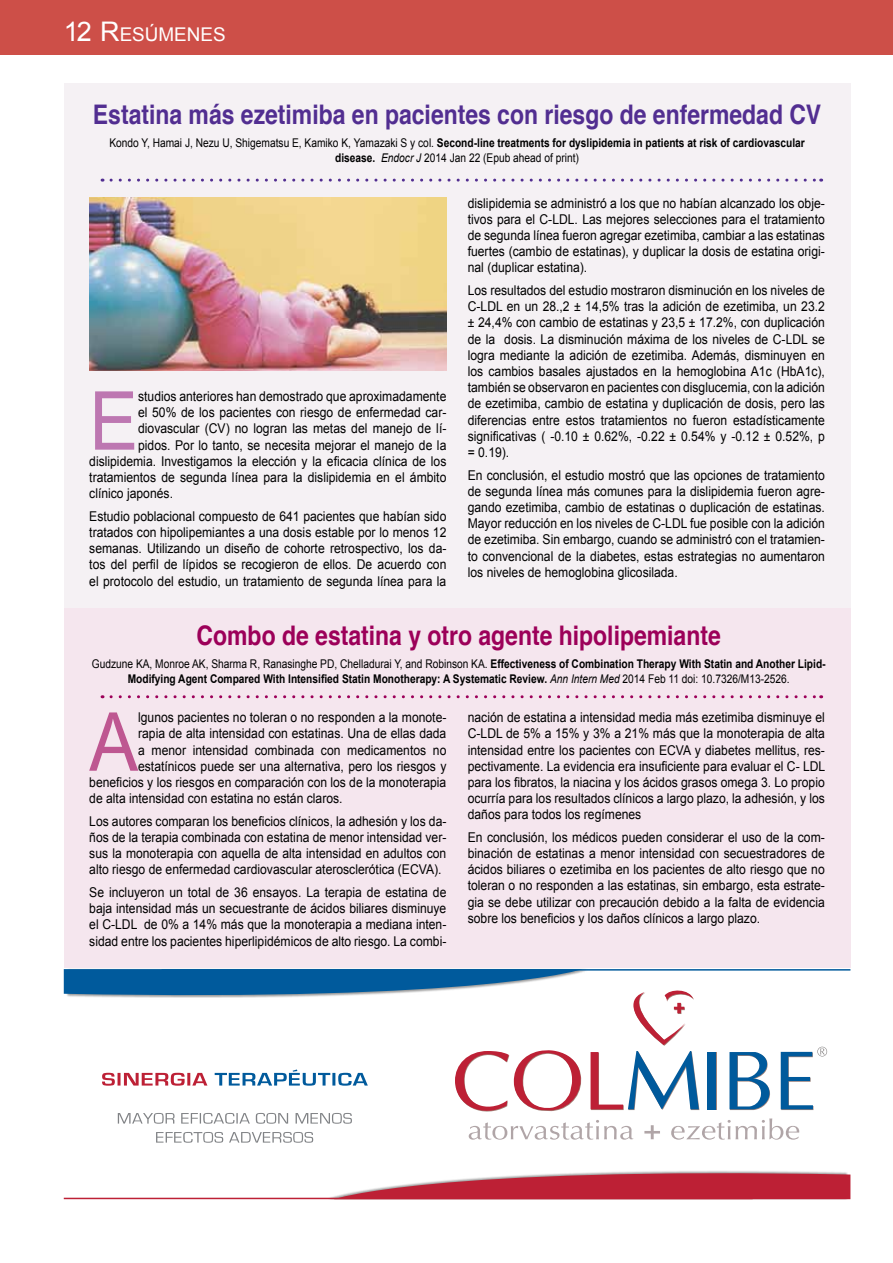
<style>
.page{position:relative;width:893px;height:1263px;background:#fff}
.page>*{position:absolute;margin:0;border:0;box-sizing:border-box;transform-origin:0 0}
.t1{font:81.45px "Arial";color:#bd77b1;scale:.9 1}
.t2{font:81.45px "Arial";color:#be5791;scale:.9 1}
.t3{font:700 27px "Helvetica";color:#522e91;scale:.85 1}
.t4{font:700 27px "Helvetica";color:#9c0059;scale:.85 1}
.t5{font:18.9px "Arial";color:#fff}
.t6{font:13.5px/16.2px "Arial";color:#000;text-align:justify;scale:.9 1}
.t7{font:700 12px/14.4px "Arial";color:#000;text-align:center;scale:.85 1}
.t8{font:12px/14.4px "Arial";color:#000;text-align:center;scale:.85 1}
.s1{font-size:27px}
.s2{font-weight:700}
.s3{font-style:italic}
.s4{font-weight:400}
.s5{font-weight:400;font-style:italic}
</style>
<div class="page">
<div style="left:0;top:0;width:893px;height:54px;background:#cd4f48"></div>
<div style="left:64px;top:83px;width:786px;height:525px;background:#f5f1f4"></div>
<div style="left:64px;top:608px;width:786px;height:359px;background:#f5e6ee"></div>
<svg style="left:111px;top:695px;width:711px;height:3px"></svg>
<svg style="left:111px;top:179px;width:711px;height:3px"></svg>
<img style="left:89px;top:198px;width:357px;height:173px">
<svg style="left:334px;top:1171px;width:516px;height:28px"></svg>
<div style="left:66px;top:968px;width:523px;height:30px;background:#f6f6f6"></div>
<svg style="left:64px;top:969px;width:763px;height:174px"></svg>
<hr style="left:162px;top:969px;width:688px;height:1px;background:#005a9c">
<hr style="left:64px;top:1198px;width:689px;height:1px;background:#bd2035">
<h3 class="t5" style="left:64px;top:22px;width:163px"><span class="s1">12</span> <span class="s1">R</span>ESÚMENES</h3>
<h2 class="t3" style="left:93px;top:93px;width:858px">Estatina más ezetimiba en pacientes con riesgo de enfermedad CV</h2>
<p class="t8" style="left:109px;top:136px;width:820px">Kondo Y, Hamai J, Nezu U, Shigematsu E, Kamiko K, Yamazaki S y col. <span class="s2">Second-line treatments for dyslipidemia in patients at risk of cardiovascular disease.</span> <span class="s3">Endocr J</span> 2014 Jan 22 (Epub ahead of print)</p>
<h1 class="t1" style="left:89px;top:368px;width:56px">E</h1>
<p class="t6" style="left:138px;top:388px;width:344px">studios anteriores han demostrado que aproximadamente</p>
<p class="t6" style="left:138px;top:405px;width:344px">el 50% de los pacientes con riesgo de enfermedad car-</p>
<p class="t6" style="left:138px;top:421px;width:344px">diovascular (CV) no logran las metas del manejo de lí-</p>
<p class="t6" style="left:138px;top:437px;width:344px">pidos. Por lo tanto, se necesita mejorar el manejo de la</p>
<p class="t6" style="left:89px;top:453px;width:398px">dislipidemia. Investigamos la elección y la eficacia clínica de los</p>
<p class="t6" style="left:89px;top:469px;width:398px">tratamientos de segunda línea para la dislipidemia en el ámbito</p>
<p class="t6" style="left:89px;top:486px;width:95px">clínico japonés.</p>
<p class="t6" style="left:89px;top:508px;width:398px">Estudio poblacional compuesto de 641 pacientes que habían sido tratados con hipolipemiantes a una dosis estable por lo menos 12 semanas. Utilizando un diseño de cohorte retrospectivo, los da&shy;tos del perfil de lípidos se recogieron de ellos. De acuerdo con el protocolo del estudio, un tratamiento de segunda línea para la</p>
<p class="t6" style="left:468px;top:195px;width:398px">dislipidemia se administró a los que no habían alcanzado los obje&shy;tivos para el C-LDL. Las mejores selecciones para el tratamiento de segunda línea fueron agregar ezetimiba, cambiar a las estatinas fuertes (cambio de estatinas), y duplicar la dosis de estatina origi&shy;nal (duplicar estatina).</p>
<p class="t6" style="left:468px;top:282px;width:398px">Los resultados del estudio mostraron disminución en los niveles de C-LDL en un 28.,2 ± 14,5% tras la adición de ezetimiba, un 23.2 ± 24,4% con cambio de estatinas y 23,5 ± 17.2%, con duplicación de la dosis. La disminución máxima de los niveles de C-LDL se logra mediante la adición de ezetimiba. Además, disminuyen en los cambios basales ajustados en la hemoglobina A1c (HbA1c), también se observaron en pacientes con disglucemia, con la adición de ezetimiba, cambio de estatina y duplicación de dosis, pero las diferencias entre estos tratamientos no fueron estadísticamente significativas ( -0.10 ± 0.62%, -0.22 ± 0.54% y -0.12 ± 0.52%, p = 0.19).</p>
<p class="t6" style="left:468px;top:467px;width:398px">En conclusión, el estudio mostró que las opciones de tratamiento de segunda línea más comunes para la dislipidemia fueron agre&shy;gando ezetimiba, cambio de estatinas o duplicación de estatinas.<br>Mayor reducción en los niveles de C-LDL fue posible con la adición de ezetimiba. Sin embargo, cuando se administró con el tratamien&shy;to convencional de la diabetes, estas estrategias no aumentaron los niveles de hemoglobina glicosilada.</p>
<h2 class="t4" style="left:197px;top:614px;width:618px">Combo de estatina y otro agente hipolipemiante</h2>
<p class="t7" style="left:92px;top:657px;width:865px"><span class="s4">Gudzune KA, Monroe AK, Sharma R, Ranasinghe PD, Chelladurai Y, and Robinson KA.</span> Effectiveness of Combination Therapy With Statin and Another Lipid-<br>Modifying Agent Compared With Intensified Statin Monotherapy: A Systematic Review. <span class="s5">Ann Intern Med</span> <span class="s4">2014 Feb 11 doi: 10.7326/M13-2526.</span></p>
<h1 class="t2" style="left:89px;top:689px;width:56px">A</h1>
<p class="t6" style="left:138px;top:709px;width:344px">lgunos pacientes no toleran o no responden a la monote-</p>
<p class="t6" style="left:138px;top:726px;width:344px">rapia de alta intensidad con estatinas. Una de ellas dada</p>
<p class="t6" style="left:138px;top:742px;width:344px">a menor intensidad combinada con medicamentos no</p>
<p class="t6" style="left:138px;top:758px;width:344px">estatínicos puede ser una alternativa, pero los riesgos y</p>
<p class="t6" style="left:89px;top:774px;width:398px">beneficios y los riesgos en comparación con los de la monoterapia</p>
<p class="t6" style="left:89px;top:790px;width:283px">de alta intensidad con estatina no están claros.</p>
<p class="t6" style="left:89px;top:813px;width:398px">Los autores comparan los beneficios clínicos, la adhesión y los da&shy;ños de la terapia combinada con estatina de menor intensidad ver&shy;sus la monoterapia con aquella de alta intensidad en adultos con alto riesgo de enfermedad cardiovascular aterosclerótica (ECVA).</p>
<p class="t6" style="left:89px;top:884px;width:398px">Se incluyeron un total de 36 ensayos. La terapia de estatina de baja intensidad más un secuestrante de ácidos biliares disminuye el C-LDL de 0% a 14% más que la monoterapia a mediana inten&shy;sidad entre los pacientes hiperlipidémicos de alto riesgo. La combi-</p>
<p class="t6" style="left:468px;top:709px;width:399px">nación de estatina a intensidad media más ezetimiba disminuye el C-LDL de 5% a 15% y 3% a 21% más que la monoterapia de alta intensidad entre los pacientes con ECVA y diabetes mellitus, res&shy;pectivamente. La evidencia era insuficiente para evaluar el C- LDL para los fibratos, la niacina y los ácidos grasos omega 3. Lo propio ocurría para los resultados clínicos a largo plazo, la adhesión, y los daños para todos los regímenes</p>
<p class="t6" style="left:468px;top:829px;width:398px">En conclusión, los médicos pueden considerar el uso de la com&shy;binación de estatinas a menor intensidad con secuestradores de ácidos biliares o ezetimiba en los pacientes de alto riesgo que no toleran o no responden a las estatinas, sin embargo, esta estrate&shy;gia se debe utilizar con precaución debido a la falta de evidencia sobre los beneficios y los daños clínicos a largo plazo.</p>
</div>
